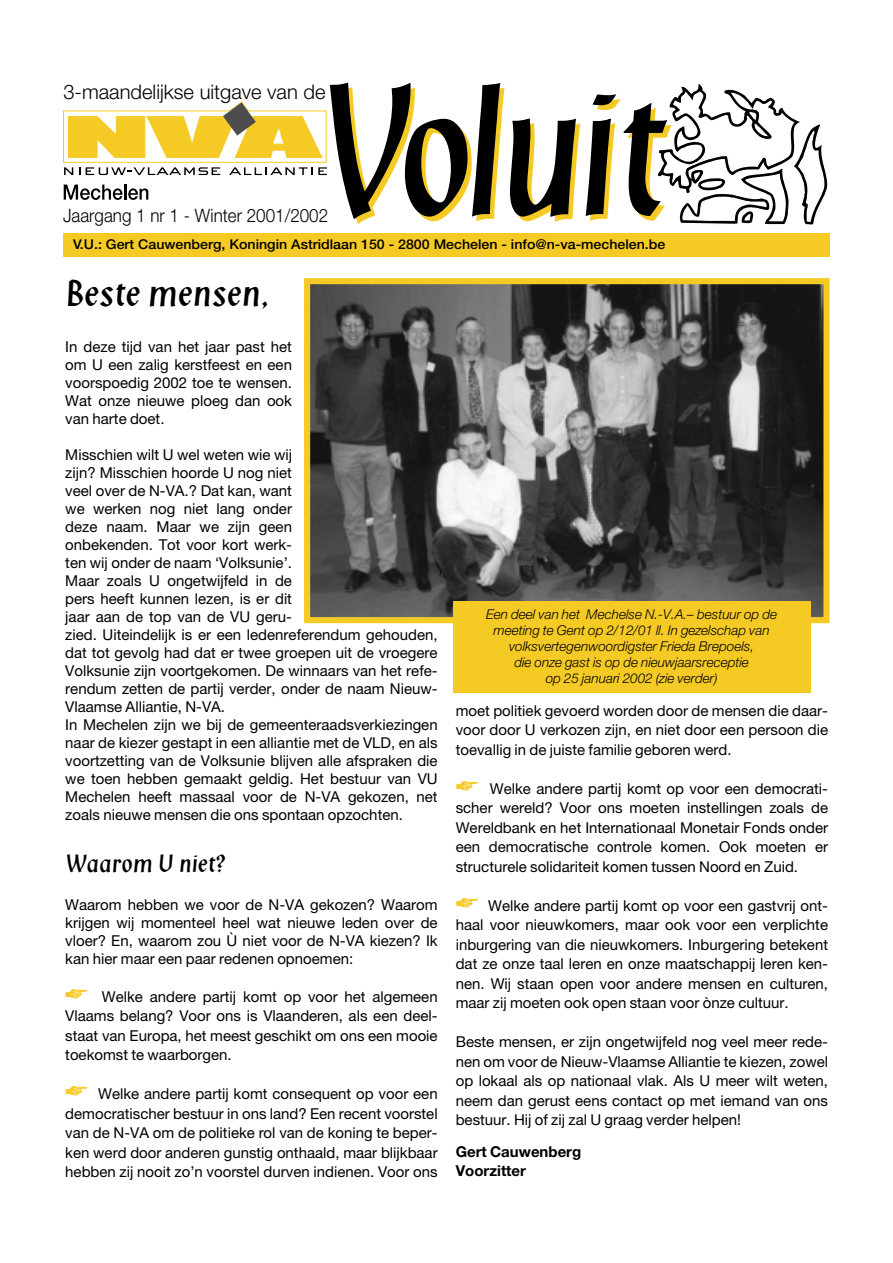
<style>
.page{position:relative;width:893px;height:1263px;background:#fff}
.page>*{position:absolute;margin:0;border:0;box-sizing:border-box;transform-origin:0 0}
.t1{font:36px "Klang";color:#000}
.t2{font:24px "Klang";color:#000}
.t3{font:300 20.1px "Helvetica Neue";color:#000}
.t4{font:300 18.45px "Helvetica Neue";color:#000;scale:.92 1}
.t5{font:15px/18px "Helvetica Neue";color:#000;text-align:justify}
.t6{font:700 15px/19.5px "Helvetica Neue";color:#000}
.t7{font:italic 300 13.5px/16.2px "Helvetica Neue";color:#000;text-align:center}
.t8{font:500 13.5px "Helvetica Neue";color:#000;scale:1.05 1}
.s1{color:#f6ca25}
</style>
<div class="page">
<div style="left:63px;top:234px;width:767px;height:23px;background:#f6ca25"></div>
<svg style="left:510px;top:84px;width:318px;height:141px"></svg>
<svg style="left:63px;top:83px;width:441px;height:141px"></svg>
<img style="left:311px;top:285px;width:511px;height:331px">
<div style="left:304px;top:278px;width:525px;height:345px;border:6px solid #f6ca25"></div>
<div style="left:453px;top:602px;width:357px;height:91px;background:#f6ca25"></div>
<h3 class="t3" style="left:63px;top:85px;width:264px">3-maandelijkse uitgave van de</h3>
<p class="t4" style="left:63px;top:209px;width:289px">Jaargang 1 nr 1 - Winter 2001/2002</p>
<p class="t8" style="left:73px;top:240px;width:565px">V.U.: Gert Cauwenberg, Koningin Astridlaan 150 - 2800 Mechelen - info@n-va-mechelen.be</p>
<h1 class="t1" style="left:65px;top:276px;width:206px">Beste mensen,</h1>
<p class="t5" style="left:65px;top:339px;width:228px">In deze tijd van het jaar past het om U een zalig kerstfeest en een voorspoedig 2002 toe te wensen.<br>Wat onze nieuwe ploeg dan ook van harte doet.</p>
<p class="t5" style="left:65px;top:447px;width:374px;text-align:left">Misschien wilt U wel weten wie wij<br>zijn? Misschien hoorde U nog niet<br>veel over de N-VA.? Dat kan, want<br>we werken nog niet lang onder<br>deze naam. Maar we zijn geen<br>onbekenden. Tot voor kort werk-<br>ten wij onder de naam ‘Volksunie’.<br>Maar zoals U ongetwijfeld in de<br>pers heeft kunnen lezen, is er dit<br>jaar aan de top van de VU geru-<br>zied. Uiteindelijk is er een ledenreferendum gehouden, dat tot gevolg had dat er twee groepen uit de vroegere Volksunie zijn voortgekomen. De winnaars van het refe&shy;rendum zetten de partij verder, onder de naam Nieuw-Vlaamse Alliantie, N-VA.<br>In Mechelen zijn we bij de gemeenteraadsverkiezingen naar de kiezer gestapt in een alliantie met de VLD, en als voortzetting van de Volksunie blijven alle afspraken die we toen hebben gemaakt geldig. Het bestuur van VU Mechelen heeft massaal voor de N-VA gekozen, net zoals nieuwe mensen die ons spontaan opzochten.</p>
<h2 class="t2" style="left:65px;top:853px;width:162px">Waarom U niet?</h2>
<p class="t5" style="left:65px;top:897px;width:374px">Waarom hebben we voor de N-VA gekozen? Waarom krijgen wij momenteel heel wat nieuwe leden over de vloer? En, waarom zou Ù niet voor de N-VA kiezen? Ik kan hier maar een paar redenen opnoemen:</p>
<p class="t5" style="left:65px;top:988px;width:374px;line-height:19.5px"><span class="s1">☛</span> Welke andere partij komt op voor het algemeen Vlaams belang? Voor ons is Vlaanderen, als een deel&shy;staat van Europa, het meest geschikt om ons een mooie toekomst te waarborgen.</p>
<p class="t5" style="left:65px;top:1086px;width:374px;line-height:19.5px"><span class="s1">☛</span> Welke andere partij komt consequent op voor een democratischer bestuur in ons land? Een recent voorstel van de N-VA om de politieke rol van de koning te beper&shy;ken werd door anderen gunstig onthaald, maar blijkbaar hebben zij nooit zo’n voorstel durven indienen. Voor ons</p>
<p class="t7" style="left:486px;top:607px;width:292px">Een deel van het Mechelse N.-V.A.– bestuur op de meeting te Gent op 2/12/01 ll. In gezelschap van volksvertegenwoordigster Frieda Brepoels,<br>die onze gast is op de nieuwjaarsreceptie<br>op 25 januari 2002 (zie verder)</p>
<p class="t5" style="left:455px;top:702px;width:374px;line-height:19.5px">moet politiek gevoerd worden door de mensen die daar&shy;voor door U verkozen zijn, en niet door een persoon die toevallig in de juiste familie geboren werd.</p>
<p class="t5" style="left:455px;top:780px;width:374px;line-height:19.5px"><span class="s1">☛</span> Welke andere partij komt op voor een democrati&shy;scher wereld? Voor ons moeten instellingen zoals de Wereldbank en het Internationaal Monetair Fonds onder een democratische controle komen. Ook moeten er structurele solidariteit komen tussen Noord en Zuid.</p>
<p class="t5" style="left:455px;top:897px;width:374px;line-height:19.5px"><span class="s1">☛</span> Welke andere partij komt op voor een gastvrij ont&shy;haal voor nieuwkomers, maar ook voor een verplichte inburgering van die nieuwkomers. Inburgering betekent dat ze onze taal leren en onze maatschappij leren ken&shy;nen. Wij staan open voor andere mensen en culturen, maar zij moeten ook open staan voor ònze cultuur.</p>
<p class="t5" style="left:455px;top:1034px;width:374px;line-height:19.5px">Beste mensen, er zijn ongetwijfeld nog veel meer rede&shy;nen om voor de Nieuw-Vlaamse Alliantie te kiezen, zowel op lokaal als op nationaal vlak. Als U meer wilt weten, neem dan gerust eens contact op met iemand van ons bestuur. Hij of zij zal U graag verder helpen!</p>
<p class="t6" style="left:455px;top:1143px;width:127px">Gert Cauwenberg<br>Voorzitter</p>
</div>
